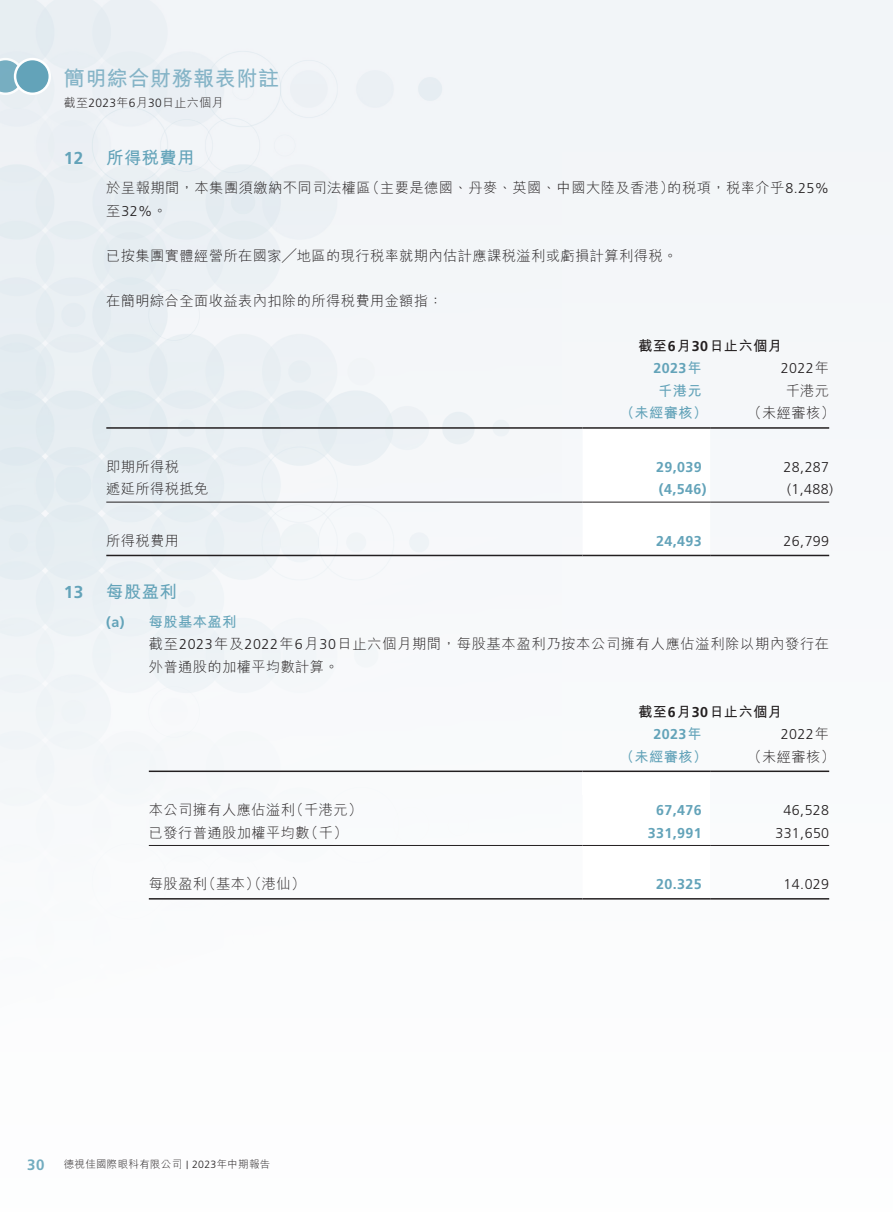
<style>
.page{position:relative;width:893px;height:1212px;background:#f2f5f8}
.page>*{position:absolute;margin:0;border:0;box-sizing:border-box;transform-origin:0 0}
.t1{font:700 21px "M Hei HK";letter-spacing:.03em;color:#85b4c7}
.t2{font:700 17.25px "M Hei HK";letter-spacing:.03em;color:#63a3b9}
.t3{font:700 17.25px "Frutiger LT Std";color:#63a3b9}
.t4{font:700 15px "Frutiger LT Std";color:#63a3b9}
.t5{font:300 14.25px/22.5px "M Hei HK";letter-spacing:.03em;color:#231f20}
.t6{font:300 14.25px "Frutiger LT Std";letter-spacing:.03em;color:#231f20}
.t7{font:700 14.25px "Frutiger LT Std";letter-spacing:.03em;color:#63a3b9}
.t8{font:700 14.25px "M Hei HK";letter-spacing:.03em;color:#231f20}
.t9{font:700 14.25px "M Hei HK";letter-spacing:.03em;color:#63a3b9}
.t10{font:300 12px "M Hei HK";letter-spacing:.03em;color:#231f20}
.t11{font:300 10.5px "M Hei HK";letter-spacing:.03em;color:#231f20}
.s1{font-family:"Frutiger LT Std"}
.s2{font-family:"M Hei HK"}
.s3{font-family:"Frutiger LT Std";font-weight:700;color:#63a3b9}
.s4{font-weight:700;color:#63a3b9}
.s5{font-family:"Frutiger LT Std";font-size:8.4px}
</style>
<div class="page">
<svg style="left:0;top:58px;width:24px;height:37px"></svg>
<div style="left:15px;top:59px;width:35px;height:35px;background:#63a3b9;border-radius:50%"></div>
<div style="left:14px;top:58px;width:37px;height:37px;border:2px solid #fff;border-radius:50%"></div>
<div style="left:583px;top:501px;width:127px;height:54px;background:#fff"></div>
<hr style="left:106px;top:427px;width:477px;height:2px;background:#231f20">
<hr style="left:583px;top:427px;width:127px;height:2px;background:#231f20">
<hr style="left:710px;top:427px;width:119px;height:2px;background:#231f20">
<hr style="left:106px;top:502px;width:477px;height:1px;background:#231f20">
<hr style="left:583px;top:502px;width:127px;height:1px;background:#231f20">
<hr style="left:710px;top:502px;width:119px;height:1px;background:#231f20">
<hr style="left:106px;top:555px;width:477px;height:1px;background:#231f20">
<hr style="left:583px;top:555px;width:127px;height:1px;background:#231f20">
<hr style="left:710px;top:555px;width:119px;height:1px;background:#231f20">
<div style="left:583px;top:772px;width:127px;height:22px;background:#fff"></div>
<hr style="left:149px;top:770px;width:434px;height:2px;background:#231f20">
<hr style="left:583px;top:770px;width:127px;height:2px;background:#231f20">
<hr style="left:710px;top:770px;width:119px;height:2px;background:#231f20">
<hr style="left:149px;top:845px;width:434px;height:1px;background:#231f20">
<hr style="left:583px;top:845px;width:127px;height:1px;background:#231f20">
<hr style="left:710px;top:845px;width:119px;height:1px;background:#231f20">
<hr style="left:149px;top:898px;width:434px;height:1px;background:#231f20">
<hr style="left:583px;top:898px;width:127px;height:1px;background:#231f20">
<hr style="left:710px;top:898px;width:119px;height:1px;background:#231f20">
<h1 class="t1" style="left:64px;top:63px;width:217px">簡明綜合財務報表附註</h1>
<p class="t10" style="left:64px;top:96px;width:161px">截至<span class="s1">2023</span>年<span class="s1">6</span>月<span class="s1">30</span>日止六個月</p>
<p class="t3" style="left:64px;top:148px;width:21px">12</p>
<p class="t2" style="left:106px;top:145px;width:90px">所得稅費用</p>
<p class="t5" style="left:106px;top:176px;width:724px">於呈報期間，本集團須繳納不同司法權區（主要是德國、丹麥、英國、中國大陸及香港）的稅項，稅率介乎<span class="s1">8.25%</span></p>
<p class="t6" style="left:106px;top:203px;width:62px"><span class="s2">至</span>32%<span class="s2">。</span></p>
<p class="t5" style="left:106px;top:244px;width:572px">已按集團實體經營所在國家╱地區的現行稅率就期內估計應課稅溢利或虧損計算利得稅。</p>
<p class="t5" style="left:106px;top:289px;width:338px">在簡明綜合全面收益表內扣除的所得稅費用金額指：</p>
<p class="t8" style="left:638px;top:335px;width:146px">截至<span class="s1">6</span>月<span class="s1">30</span>日止六個月</p>
<p class="t7" style="left:653px;top:360px;width:50px">2023<span class="s2">年</span></p>
<p class="t6" style="left:781px;top:360px;width:50px">2022<span class="s2">年</span></p>
<p class="t9" style="left:658px;top:380px;width:45px">千港元</p>
<p class="t5" style="left:786px;top:379px;width:45px">千港元</p>
<p class="t9" style="left:620px;top:403px;width:89px">（未經審核）</p>
<p class="t5" style="left:748px;top:401px;width:89px">（未經審核）</p>
<p class="t5" style="left:106px;top:455px;width:74px">即期所得稅</p>
<p class="t7" style="left:656px;top:459px;width:47px">29,039</p>
<p class="t6" style="left:784px;top:459px;width:47px">28,287</p>
<p class="t5" style="left:106px;top:478px;width:104px">遞延所得稅抵免</p>
<p class="t7" style="left:659px;top:481px;width:49px">(4,546)</p>
<p class="t6" style="left:787px;top:481px;width:47px">(1,488)</p>
<p class="t5" style="left:106px;top:529px;width:74px">所得稅費用</p>
<p class="t7" style="left:656px;top:532px;width:47px">24,493</p>
<p class="t6" style="left:784px;top:533px;width:47px">26,799</p>
<p class="t3" style="left:64px;top:581px;width:21px">13</p>
<p class="t2" style="left:106px;top:579px;width:72px">每股盈利</p>
<p class="t5" style="left:149px;top:610px;width:682px;text-indent:-43px"><span class="s3">(a)</span> <span class="s4">每股基本盈利<br></span>截至<span class="s1">2023</span>年及<span class="s1">2022</span>年<span class="s1">6</span>月<span class="s1">30</span>日止六個月期間，每股基本盈利乃按本公司擁有人應佔溢利除以期內發行在外普通股的加權平均數計算。</p>
<p class="t8" style="left:638px;top:701px;width:146px">截至<span class="s1">6</span>月<span class="s1">30</span>日止六個月</p>
<p class="t7" style="left:653px;top:726px;width:50px">2023<span class="s2">年</span></p>
<p class="t6" style="left:781px;top:726px;width:50px">2022<span class="s2">年</span></p>
<p class="t9" style="left:620px;top:746px;width:89px">（未經審核）</p>
<p class="t5" style="left:747px;top:745px;width:89px">（未經審核）</p>
<p class="t5" style="left:149px;top:798px;width:215px">本公司擁有人應佔溢利（千港元）</p>
<p class="t7" style="left:656px;top:802px;width:47px">67,476</p>
<p class="t6" style="left:784px;top:802px;width:47px">46,528</p>
<p class="t5" style="left:149px;top:821px;width:200px">已發行普通股加權平均數（千）</p>
<p class="t7" style="left:648px;top:824px;width:55px">331,991</p>
<p class="t6" style="left:775px;top:825px;width:55px">331,650</p>
<p class="t5" style="left:149px;top:872px;width:158px">每股盈利（基本）（港仙）</p>
<p class="t7" style="left:656px;top:876px;width:47px">20.325</p>
<p class="t6" style="left:784px;top:876px;width:47px">14.029</p>
<p class="t4" style="left:27px;top:1155px;width:19px">30</p>
<p class="t11" style="left:64px;top:1159px;width:208px">德視佳國際眼科有限公司 <span class="s5">|</span> <span class="s1">2023</span>年中期報告</p>
</div>
